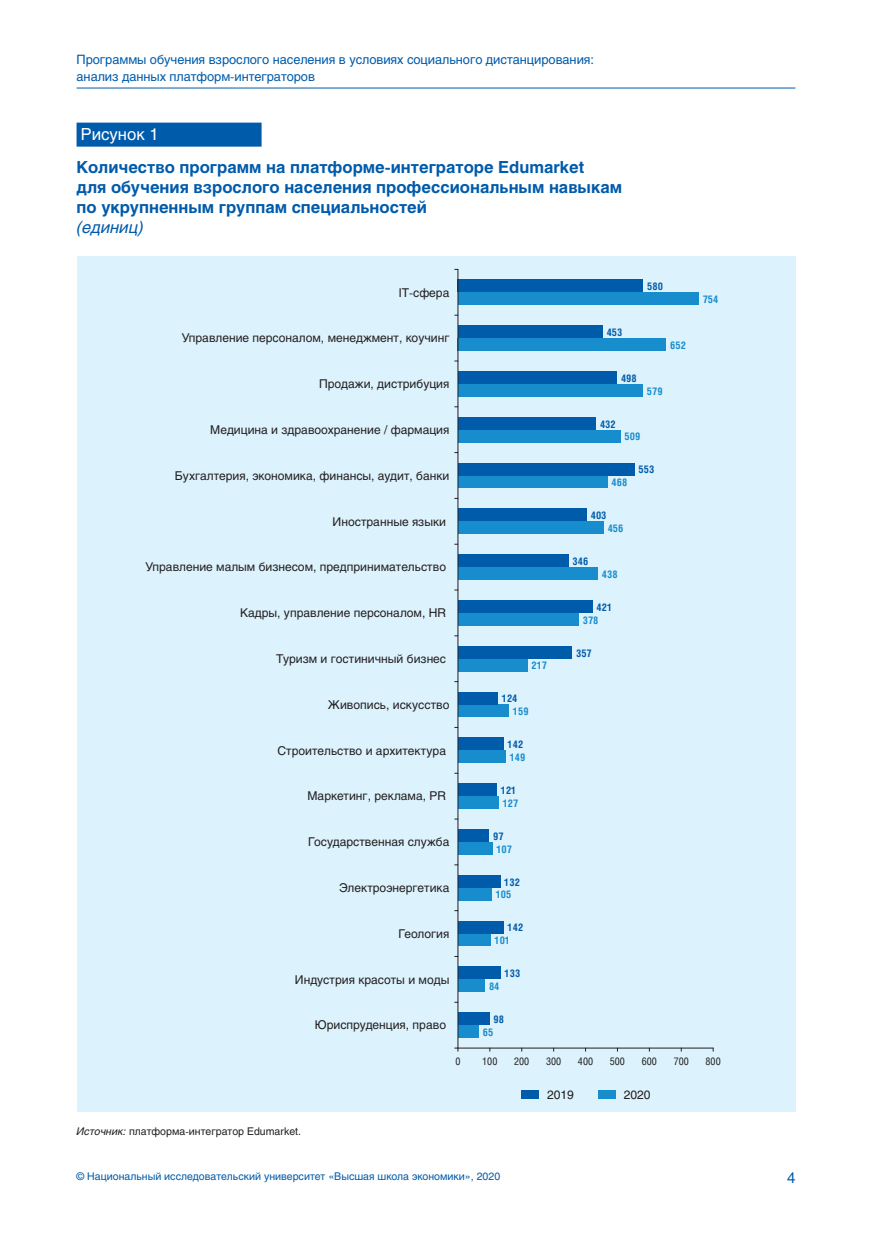
<style>
.page{position:relative;width:872px;height:1234px;background:#fff}
.page>*{position:absolute;margin:0;border:0;box-sizing:border-box;transform-origin:0 0}
.t1{font:700 16.5px/20.2px "Helios";color:#015bab}
.t2{font:16.5px "Helios";color:#fff}
.t3{font:italic 16.5px "Helios";color:#015bab}
.t4{font:15px "Helios";color:#015bab}
.t5{font:12.75px/16.5px "Helios";letter-spacing:-.005em;color:#015bab}
.t6{font:12px "Helios";color:#231f20}
.t7{font:10.5px "Helios";color:#015bab}
.t8{font:700 10.5px "Helios Cond";color:#015bab}
.t9{font:700 10.5px "Helios Cond";color:#178dce}
.t10{font:10.5px "Helios";color:#231f20}
.t11{font:10.5px "Helios Cond";color:#231f20}
.s1{font-style:italic}
</style>
<div class="page">
<hr style="left:77px;top:88px;width:718px;height:1px;background:#015bab">
<div style="left:77px;top:123px;width:184px;height:24px;background:#015bab"></div>
<div style="left:77px;top:256px;width:718px;height:855px;background:#dcf2fc"></div>
<div style="left:458px;top:1024px;width:20px;height:13px;background:#178dce"></div>
<div style="left:458px;top:1012px;width:31px;height:12px;background:#015bab"></div>
<div style="left:458px;top:979px;width:27px;height:12px;background:#178dce"></div>
<div style="left:458px;top:966px;width:42px;height:13px;background:#015bab"></div>
<div style="left:458px;top:933px;width:32px;height:13px;background:#178dce"></div>
<div style="left:458px;top:920px;width:45px;height:13px;background:#015bab"></div>
<div style="left:458px;top:887px;width:33px;height:13px;background:#178dce"></div>
<div style="left:458px;top:874px;width:42px;height:13px;background:#015bab"></div>
<div style="left:458px;top:841px;width:34px;height:13px;background:#178dce"></div>
<div style="left:458px;top:829px;width:31px;height:12px;background:#015bab"></div>
<div style="left:458px;top:796px;width:40px;height:12px;background:#178dce"></div>
<div style="left:458px;top:783px;width:38px;height:13px;background:#015bab"></div>
<div style="left:458px;top:750px;width:47px;height:13px;background:#178dce"></div>
<div style="left:458px;top:737px;width:45px;height:13px;background:#015bab"></div>
<div style="left:458px;top:704px;width:50px;height:13px;background:#178dce"></div>
<div style="left:458px;top:691px;width:39px;height:13px;background:#015bab"></div>
<div style="left:458px;top:658px;width:69px;height:13px;background:#178dce"></div>
<div style="left:458px;top:645px;width:114px;height:13px;background:#015bab"></div>
<div style="left:458px;top:612px;width:120px;height:13px;background:#178dce"></div>
<div style="left:458px;top:600px;width:134px;height:12px;background:#015bab"></div>
<div style="left:458px;top:567px;width:139px;height:12px;background:#178dce"></div>
<div style="left:458px;top:554px;width:110px;height:13px;background:#015bab"></div>
<div style="left:458px;top:521px;width:145px;height:13px;background:#178dce"></div>
<div style="left:458px;top:508px;width:128px;height:13px;background:#015bab"></div>
<div style="left:458px;top:475px;width:149px;height:13px;background:#178dce"></div>
<div style="left:458px;top:462px;width:176px;height:13px;background:#015bab"></div>
<div style="left:458px;top:429px;width:162px;height:13px;background:#178dce"></div>
<div style="left:458px;top:417px;width:138px;height:12px;background:#015bab"></div>
<div style="left:458px;top:384px;width:184px;height:12px;background:#178dce"></div>
<div style="left:458px;top:371px;width:159px;height:13px;background:#015bab"></div>
<div style="left:458px;top:338px;width:208px;height:13px;background:#178dce"></div>
<div style="left:458px;top:325px;width:144px;height:13px;background:#015bab"></div>
<div style="left:458px;top:292px;width:240px;height:13px;background:#178dce"></div>
<div style="left:458px;top:279px;width:185px;height:13px;background:#015bab"></div>
<hr style="left:458px;top:269px;width:1px;height:778px;background:#231f20">
<hr style="left:458px;top:1047px;width:255px;height:1px;background:#231f20">
<div style="left:598px;top:1090px;width:17px;height:8px;background:#178dce"></div>
<div style="left:522px;top:1090px;width:17px;height:8px;background:#015bab"></div>
<p class="t5" style="left:77px;top:51px;width:519px">Программы обучения взрослого населения в условиях социального дистанцирования: анализ данных платформ-интеграторов</p>
<h1 class="t2" style="left:81px;top:123px;width:79px">Рисунок 1</h1>
<h1 class="t1" style="left:77px;top:156px;width:547px">Количество программ на платформе-интеграторе Edumarket<br>для обучения взрослого населения профессиональным навыкам по укрупненным группам специальностей</h1>
<h1 class="t3" style="left:77px;top:217px;width:69px">(единиц)</h1>
<p class="t6" style="left:399px;top:284px;width:52px">IT-сфера</p>
<p class="t8" style="left:647px;top:279px;width:17px">580</p>
<p class="t9" style="left:702px;top:292px;width:17px">754</p>
<p class="t6" style="left:182px;top:330px;width:269px">Управление персоналом, менеджмент, коучинг</p>
<p class="t8" style="left:606px;top:325px;width:17px">453</p>
<p class="t9" style="left:670px;top:338px;width:17px">652</p>
<p class="t6" style="left:319px;top:376px;width:132px">Продажи, дистрибуция</p>
<p class="t8" style="left:621px;top:371px;width:17px">498</p>
<p class="t9" style="left:647px;top:383px;width:17px">579</p>
<p class="t6" style="left:210px;top:422px;width:241px">Медицина и здравоохранение / фармация</p>
<p class="t8" style="left:600px;top:416px;width:17px">432</p>
<p class="t9" style="left:624px;top:429px;width:17px">509</p>
<p class="t6" style="left:175px;top:468px;width:276px">Бухгалтерия, экономика, финансы, аудит, банки</p>
<p class="t9" style="left:611px;top:475px;width:17px">468</p>
<p class="t8" style="left:638px;top:462px;width:17px">553</p>
<p class="t6" style="left:332px;top:513px;width:115px">Иностранные языки</p>
<p class="t8" style="left:591px;top:508px;width:17px">403</p>
<p class="t9" style="left:607px;top:521px;width:17px">456</p>
<p class="t6" style="left:145px;top:559px;width:302px">Управление малым бизнесом, предпринимательство</p>
<p class="t8" style="left:572px;top:554px;width:17px">346</p>
<p class="t9" style="left:602px;top:566px;width:17px">438</p>
<p class="t6" style="left:240px;top:605px;width:207px">Кадры, управление персоналом, HR</p>
<p class="t8" style="left:596px;top:599px;width:17px">421</p>
<p class="t9" style="left:583px;top:612px;width:17px">378</p>
<p class="t6" style="left:276px;top:651px;width:171px">Туризм и гостиничный бизнес</p>
<p class="t9" style="left:531px;top:658px;width:17px">217</p>
<p class="t8" style="left:576px;top:645px;width:17px">357</p>
<p class="t6" style="left:328px;top:696px;width:123px">Живопись, искусство</p>
<p class="t8" style="left:502px;top:691px;width:17px">124</p>
<p class="t9" style="left:513px;top:704px;width:17px">159</p>
<p class="t6" style="left:277px;top:742px;width:170px">Строительство и архитектура</p>
<p class="t8" style="left:507px;top:737px;width:17px">142</p>
<p class="t9" style="left:510px;top:750px;width:17px">149</p>
<p class="t6" style="left:307px;top:788px;width:140px">Маркетинг, реклама, PR</p>
<p class="t8" style="left:501px;top:783px;width:17px">121</p>
<p class="t9" style="left:503px;top:795px;width:17px">127</p>
<p class="t6" style="left:308px;top:834px;width:143px">Государственная служба</p>
<p class="t8" style="left:493px;top:828px;width:12px">97</p>
<p class="t9" style="left:496px;top:841px;width:17px">107</p>
<p class="t6" style="left:339px;top:879px;width:112px">Электроэнергетика</p>
<p class="t8" style="left:504px;top:874px;width:17px">132</p>
<p class="t9" style="left:496px;top:887px;width:17px">105</p>
<p class="t6" style="left:398px;top:925px;width:52px">Геология</p>
<p class="t8" style="left:507px;top:920px;width:17px">142</p>
<p class="t9" style="left:494px;top:933px;width:17px">101</p>
<p class="t6" style="left:295px;top:971px;width:156px">Индустрия красоты и моды</p>
<p class="t8" style="left:504px;top:966px;width:17px">133</p>
<p class="t9" style="left:489px;top:978px;width:12px">84</p>
<p class="t6" style="left:315px;top:1017px;width:133px">Юриспруденция, право</p>
<p class="t8" style="left:493px;top:1011px;width:12px">98</p>
<p class="t9" style="left:483px;top:1024px;width:12px">65</p>
<p class="t11" style="left:455px;top:1054px;width:7px">0</p>
<p class="t11" style="left:482px;top:1054px;width:17px">100</p>
<p class="t11" style="left:514px;top:1054px;width:17px">200</p>
<p class="t11" style="left:546px;top:1054px;width:17px">300</p>
<p class="t11" style="left:578px;top:1054px;width:17px">400</p>
<p class="t11" style="left:610px;top:1054px;width:17px">500</p>
<p class="t11" style="left:642px;top:1054px;width:17px">600</p>
<p class="t11" style="left:673px;top:1054px;width:17px">700</p>
<p class="t11" style="left:705px;top:1054px;width:17px">800</p>
<p class="t10" style="left:77px;top:1124px;width:226px"><span class="s1">Источник:</span> платформа-интегратор Edumarket.</p>
<p class="t6" style="left:547px;top:1086px;width:28px">2019</p>
<p class="t6" style="left:624px;top:1086px;width:28px">2020</p>
<p class="t7" style="left:77px;top:1168px;width:425px">© Национальный исследовательский университет «Высшая школа экономики», 2020</p>
<p class="t4" style="left:787px;top:1167px;width:10px">4</p>
</div>
